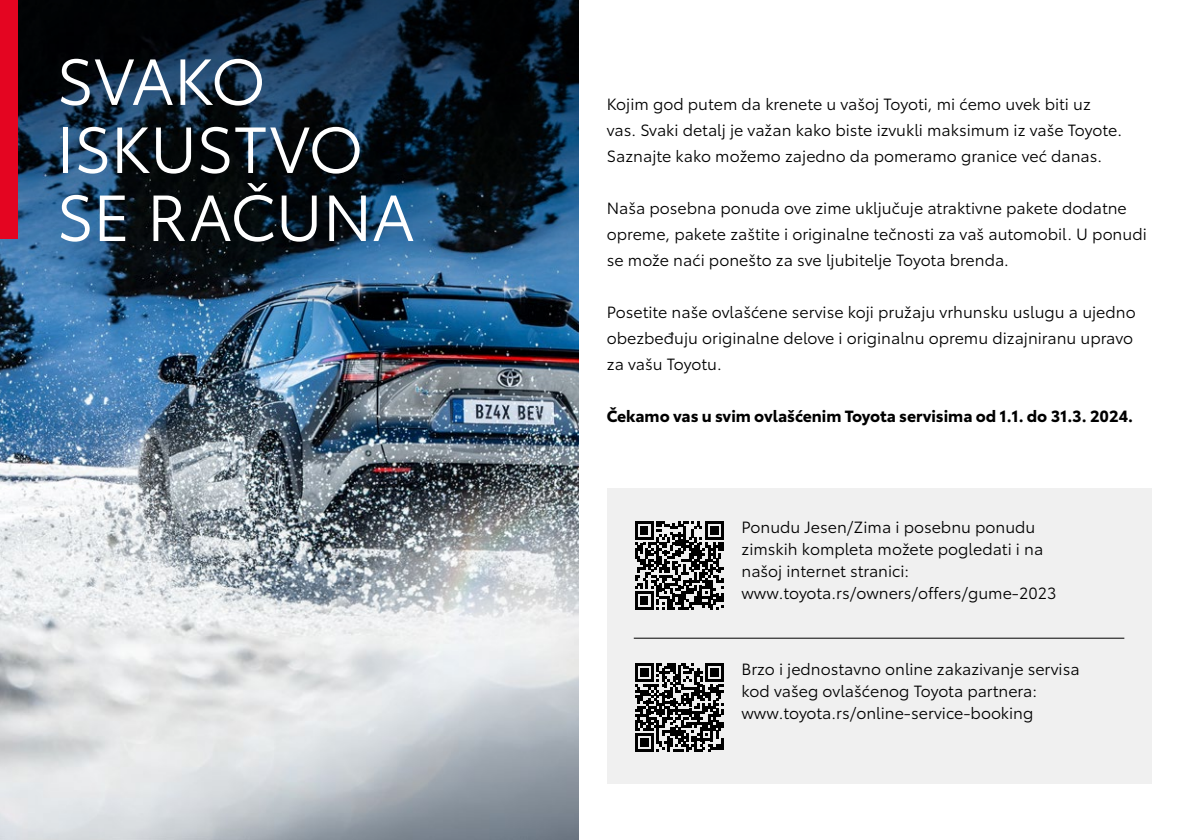
<style>
.page{position:relative;width:1191px;height:840px;background:#fff}
.page>*{position:absolute;margin:0;border:0;box-sizing:border-box;transform-origin:0 0}
.t1{font:64px/68px "Toyota Type";letter-spacing:-.01em;color:#fff}
.t2{font:16px/26px "Toyota Type";color:#000}
.t3{font:700 16px "Toyota Type";color:#000}
</style>
<div class="page">
<img style="left:0;top:391px;width:578px;height:448px">
<div style="left:607px;top:488px;width:544px;height:294px;background:#f0f0f0"></div>
<img style="left:0;top:0;width:578px;height:391px">
<svg style="left:635px;top:521px;width:89px;height:88px"></svg>
<svg style="left:635px;top:663px;width:89px;height:88px"></svg>
<hr style="left:634px;top:637px;width:490px;height:1px;background:#000">
<div style="left:0;top:0;width:17px;height:238px;background:#e40521"></div>
<h1 class="t1" style="left:57px;top:43px;width:359px">SVAKO<br>ISKUSTVO<br>SE RAČUNA</h1>
<p class="t2" style="left:607px;top:90px;width:516px">Kojim god putem da krenete u vašoj Toyoti, mi ćemo uvek biti uz vas. Svaki detalj je važan kako biste izvukli maksimum iz vaše Toyote.<br>Saznajte kako možemo zajedno da pomeramo granice već danas.</p>
<p class="t2" style="left:607px;top:194px;width:541px">Naša posebna ponuda ove zime uključuje atraktivne pakete dodatne opreme, pakete zaštite i originalne tečnosti za vaš automobil. U ponudi se može naći ponešto za sve ljubitelje Toyota brenda.</p>
<p class="t2" style="left:607px;top:298px;width:530px">Posetite naše ovlašćene servise koji pružaju vrhunsku uslugu a ujedno obezbeđuju originalne delove i originalnu opremu dizajniranu upravo za vašu Toyotu.</p>
<p class="t3" style="left:607px;top:404px;width:528px">Čekamo vas u svim ovlašćenim Toyota servisima od 1.1. do 31.3. 2024.</p>
<p class="t2" style="left:741px;top:515px;width:316px;line-height:22px">Ponudu Jesen/Zima i posebnu ponudu zimskih kompleta možete pogledati i na našoj internet stranici: www.toyota.rs/owners/offers/gume-2023</p>
<p class="t2" style="left:741px;top:656px;width:339px;line-height:22px">Brzo i jednostavno online zakazivanje servisa kod vašeg ovlašćenog Toyota partnera: www.toyota.rs/online-service-booking</p>
</div>
